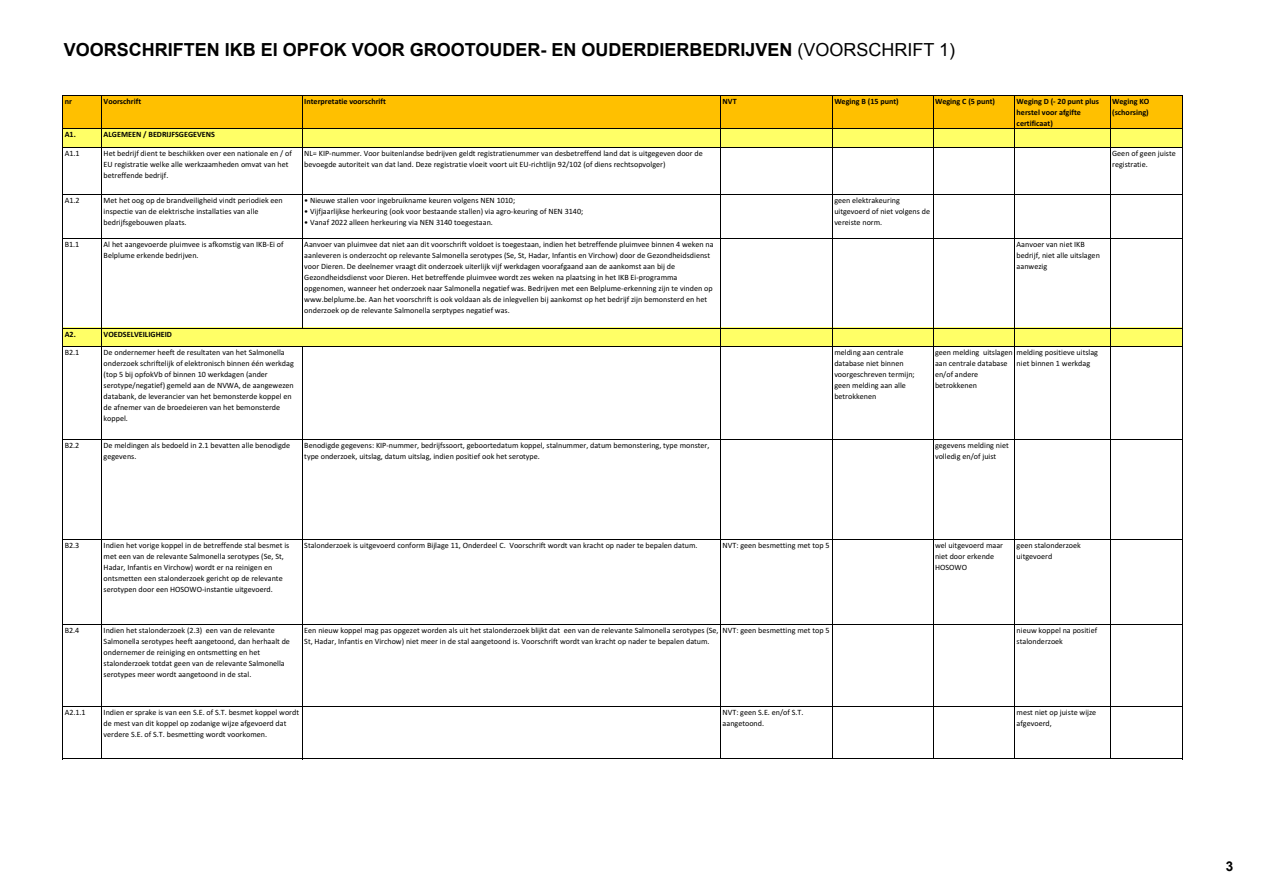
<style>
.page{position:relative;width:1263px;height:893px;background:#fff}
.page>*{position:absolute;margin:0;border:0;box-sizing:border-box;transform-origin:0 0}
.t1{font:700 18px "Arial";color:#000}
.t2{font:700 13.5px "Arial";color:#000}
.t3{font:8.1px/11.1px "Calibri";color:#000}
.t4{font:700 8.1px/10.9px "Calibri";color:#000}
.s1{font-weight:400}
</style>
<div class="page">
<div style="left:62px;top:95px;width:1121px;height:34px;background:#ffc000"></div>
<div style="left:62px;top:128px;width:1121px;height:20px;background:#ff6"></div>
<div style="left:62px;top:328px;width:1121px;height:19px;background:#ff6"></div>
<hr style="left:302px;top:96px;width:1px;height:233px;background:#000">
<hr style="left:1182px;top:95px;width:1px;height:664px;background:#000">
<hr style="left:62px;top:95px;width:1px;height:664px;background:#000">
<hr style="left:101px;top:96px;width:1px;height:663px;background:#000">
<hr style="left:302px;top:347px;width:1px;height:412px;background:#000">
<hr style="left:720px;top:96px;width:1px;height:663px;background:#000">
<hr style="left:832px;top:96px;width:1px;height:663px;background:#000">
<hr style="left:933px;top:96px;width:1px;height:663px;background:#000">
<hr style="left:1014px;top:96px;width:1px;height:663px;background:#000">
<hr style="left:1110px;top:96px;width:1px;height:663px;background:#000">
<hr style="left:63px;top:95px;width:1120px;height:1px;background:#000">
<hr style="left:63px;top:128px;width:1120px;height:1px;background:#000">
<hr style="left:63px;top:147px;width:1120px;height:1px;background:#000">
<hr style="left:63px;top:194px;width:1120px;height:1px;background:#000">
<hr style="left:63px;top:238px;width:1120px;height:1px;background:#000">
<hr style="left:63px;top:328px;width:1120px;height:1px;background:#000">
<hr style="left:63px;top:346px;width:1120px;height:1px;background:#000">
<hr style="left:63px;top:439px;width:1120px;height:1px;background:#000">
<hr style="left:63px;top:539px;width:1120px;height:1px;background:#000">
<hr style="left:63px;top:624px;width:1120px;height:1px;background:#000">
<hr style="left:63px;top:706px;width:1120px;height:1px;background:#000">
<hr style="left:63px;top:759px;width:1120px;height:1px;background:#000">
<h1 class="t1" style="left:64px;top:37px;width:893px">VOORSCHRIFTEN IKB EI OPFOK VOOR GROOTOUDER- EN OUDERDIERBEDRIJVEN <span class="s1">(VOORSCHRIFT 1)</span></h1>
<p class="t4" style="left:65px;top:95px;width:9px">nr</p>
<p class="t4" style="left:104px;top:95px;width:39px">Voorschrift</p>
<p class="t4" style="left:304px;top:95px;width:83px">Interpretatie voorschrift</p>
<p class="t4" style="left:723px;top:95px;width:16px">NVT</p>
<p class="t4" style="left:834px;top:95px;width:66px">Weging B (15 punt)</p>
<p class="t4" style="left:935px;top:95px;width:62px">Weging C (5 punt)</p>
<p class="t4" style="left:1017px;top:95px;width:84px">Weging D (- 20 punt plus herstel voor afgifte certificaat)</p>
<p class="t4" style="left:1112px;top:95px;width:39px">Weging KO (schorsing)</p>
<p class="t4" style="left:65px;top:128px;width:13px">A1.</p>
<p class="t4" style="left:104px;top:128px;width:113px">ALGEMEEN / BEDRIJFSGEGEVENS</p>
<p class="t3" style="left:65px;top:147px;width:16px">A1.1</p>
<p class="t3" style="left:104px;top:147px;width:190px">Het bedrijf dient te beschikken over een nationale en / of<br>EU registratie welke alle werkzaamheden omvat van het betreffende bedrijf.</p>
<p class="t3" style="left:304px;top:147px;width:400px">NL= KIP-nummer. Voor buitenlandse bedrijven geldt registratienummer van desbetreffend land dat is uitgegeven door de bevoegde autoriteit van dat land. Deze registratie vloeit voort uit EU-richtlijn 92/102 (of diens rechtsopvolger)</p>
<p class="t3" style="left:1112px;top:147px;width:65px">Geen of geen juiste registratie.</p>
<p class="t3" style="left:65px;top:194px;width:16px">A1.2</p>
<p class="t3" style="left:104px;top:194px;width:181px">Met het oog op de brandveiligheid vindt periodiek een inspectie van de elektrische installaties van alle bedrijfsgebouwen plaats.</p>
<p class="t3" style="left:304px;top:194px;width:212px">• Nieuwe stallen voor ingebruikname keuren volgens NEN 1010;</p>
<p class="t3" style="left:834px;top:194px;width:97px">geen elektrakeuring uitgevoerd of niet volgens de vereiste norm.</p>
<p class="t3" style="left:304px;top:205px;width:280px">• Vijfjaarlijkse herkeuring (ook voor bestaande stallen) via agro-keuring of NEN 3140;</p>
<p class="t3" style="left:304px;top:216px;width:190px">• Vanaf 2022 alleen herkeuring via NEN 3140 toegestaan.</p>
<p class="t3" style="left:65px;top:238px;width:16px">B1.1</p>
<p class="t3" style="left:104px;top:239px;width:182px">Al het aangevoerde pluimvee is afkomstig van IKB-Ei of<br>Belplume erkende bedrijven.</p>
<p class="t3" style="left:304px;top:238px;width:411px">Aanvoer van pluimvee dat niet aan dit voorschrift voldoet is toegestaan, indien het betreffende pluimvee binnen 4 weken na aanleveren is onderzocht op relevante Salmonella serotypes (Se, St, Hadar, Infantis en Virchow) door de Gezondheidsdienst voor Dieren. De deelnemer vraagt dit onderzoek uiterlijk vijf werkdagen voorafgaand aan de aankomst aan bij de Gezondheidsdienst voor Dieren. Het betreffende pluimvee wordt zes weken na plaatsing in het IKB Ei-programma opgenomen, wanneer het onderzoek naar Salmonella negatief was. Bedrijven met een Belplume-erkenning zijn te vinden op www.belplume.be. Aan het voorschrift is ook voldaan als de inlegvellen bij aankomst op het bedrijf zijn bemonsterd en het onderzoek op de relevante Salmonella serptypes negatief was.</p>
<p class="t3" style="left:1017px;top:238px;width:85px">Aanvoer van niet IKB bedrijf, niet alle uitslagen aanwezig</p>
<p class="t4" style="left:65px;top:328px;width:13px">A2.</p>
<p class="t3" style="left:65px;top:347px;width:16px">B2.1</p>
<p class="t3" style="left:104px;top:347px;width:192px">De ondernemer heeft de resultaten van het Salmonella onderzoek schriftelijk of elektronisch binnen één werkdag (top 5 bij opfokVb of binnen 10 werkdagen (ander serotype/negatief) gemeld aan de NVWA, de aangewezen databank, de leverancier van het bemonsterde koppel en de afnemer van de broedeieren van het bemonsterde koppel.</p>
<p class="t3" style="left:834px;top:347px;width:82px">melding aan centrale database niet binnen voorgeschreven termijn; geen melding aan alle betrokkenen</p>
<p class="t3" style="left:935px;top:347px;width:79px">geen melding uitslagen aan centrale database en/of andere betrokkenen</p>
<p class="t3" style="left:1017px;top:347px;width:83px">melding positieve uitslag niet binnen 1 werkdag</p>
<p class="t3" style="left:65px;top:439px;width:16px">B2.2</p>
<p class="t3" style="left:104px;top:439px;width:188px">De meldingen als bedoeld in 2.1 bevatten alle benodigde gegevens.</p>
<p class="t3" style="left:304px;top:439px;width:407px">Benodigde gegevens: KIP-nummer, bedrijfssoort, geboortedatum koppel, stalnummer, datum bemonstering, type monster, type onderzoek, uitslag, datum uitslag, indien positief ook het serotype.</p>
<p class="t3" style="left:935px;top:439px;width:75px">gegevens melding niet volledig en/of juist</p>
<p class="t4" style="left:104px;top:328px;width:70px">VOEDSELVEILIGHEID</p>
<p class="t3" style="left:65px;top:539px;width:16px">B2.3</p>
<p class="t3" style="left:104px;top:539px;width:187px">Indien het vorige koppel in de betreffende stal besmet is met een van de relevante Salmonella serotypes (Se, St, Hadar, Infantis en Virchow) wordt er na reinigen en ontsmetten een stalonderzoek gericht op de relevante serotypen door een HOSOWO-instantie uitgevoerd.</p>
<p class="t3" style="left:304px;top:539px;width:395px">Stalonderzoek is uitgevoerd conform Bijlage 11, Onderdeel C. Voorschrift wordt van kracht op nader te bepalen datum.</p>
<p class="t3" style="left:723px;top:539px;width:108px">NVT: geen besmetting met top 5</p>
<p class="t3" style="left:935px;top:539px;width:69px">wel uitgevoerd maar niet door erkende<br>HOSOWO</p>
<p class="t3" style="left:1017px;top:539px;width:66px">geen stalonderzoek uitgevoerd</p>
<p class="t3" style="left:65px;top:624px;width:16px">B2.4</p>
<p class="t3" style="left:104px;top:624px;width:188px">Indien het stalonderzoek (2.3) een van de relevante Salmonella serotypes heeft aangetoond, dan herhaalt de ondernemer de reiniging en ontsmetting en het stalonderzoek totdat geen van de relevante Salmonella serotypes meer wordt aangetoond in de stal.</p>
<p class="t3" style="left:304px;top:624px;width:416px">Een nieuw koppel mag pas opgezet worden als uit het stalonderzoek blijkt dat een van de relevante Salmonella serotypes (Se,<br>St, Hadar, Infantis en Virchow) niet meer in de stal aangetoond is. Voorschrift wordt van kracht op nader te bepalen datum.</p>
<p class="t3" style="left:723px;top:624px;width:108px">NVT: geen besmetting met top 5</p>
<p class="t3" style="left:1017px;top:624px;width:82px">nieuw koppel na positief stalonderzoek</p>
<p class="t3" style="left:65px;top:707px;width:23px">A2.1.1</p>
<p class="t3" style="left:104px;top:707px;width:197px">Indien er sprake is van een S.E. of S.T. besmet koppel wordt de mest van dit koppel op zodanige wijze afgevoerd dat verdere S.E. of S.T. besmetting wordt voorkomen.</p>
<p class="t3" style="left:723px;top:707px;width:82px">NVT: geen S.E. en/of S.T. aangetoond.</p>
<p class="t3" style="left:1017px;top:707px;width:81px">mest niet op juiste wijze afgevoerd,</p>
<h2 class="t2" style="left:1226px;top:857px;width:9px">3</h2>
</div>
